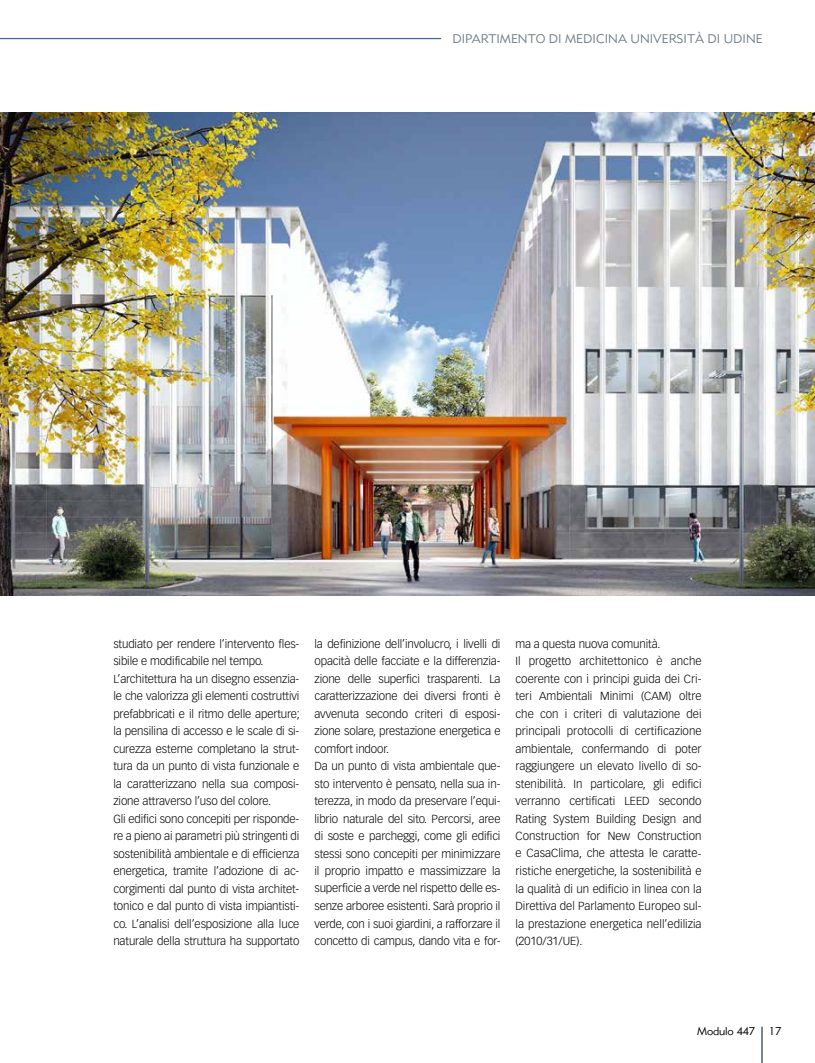
<style>
.page{position:relative;width:815px;height:1063px;background:#fff}
.page>*{position:absolute;margin:0;border:0;box-sizing:border-box;transform-origin:0 0}
.t1{font:12.5px "Metro Lite LT Two";color:#717e86}
.t2{font:300 11.5px/17.5px "Vectora LT Std";letter-spacing:-.01em;color:#000}
.t3{font:11.25px "Metro Lite LT Two";letter-spacing:-.015em;color:#000}
</style>
<div class="page">
<hr style="left:761px;top:1027px;width:2px;height:36px;background:#717e86">
<hr style="left:0;top:38px;width:441px;height:1px;background:#4762ab">
<img style="left:0;top:113px;width:815px;height:483px">
<p class="t1" style="left:452px;top:31px;width:312px">DIPARTIMENTO DI MEDICINA UNIVERSITÀ DI UDINE</p>
<p class="t2" style="left:113px;top:635px;width:188px">studiato per rendere l’intervento fles&shy;sibile e modificabile nel tempo.<br>L’architettura ha un disegno essenzia&shy;le che valorizza gli elementi costruttivi prefabbricati e il ritmo delle aperture; la pensilina di accesso e le scale di si&shy;curezza esterne completano la strut&shy;tura da un punto di vista funzionale e la caratterizzano nella sua composi&shy;zione attraverso l’uso del colore.<br>Gli edifici sono concepiti per risponde&shy;re a pieno ai parametri più stringenti di sostenibilità ambientale e di efficienza energetica, tramite l’adozione di ac&shy;corgimenti dal punto di vista architet&shy;tonico e dal punto di vista impiantisti&shy;co. L’analisi dell’esposizione alla luce naturale della struttura ha supportato</p>
<p class="t2" style="left:314px;top:635px;width:188px">la definizione dell’involucro, i livelli di opacità delle facciate e la differenzia&shy;zione delle superfici trasparenti. La caratterizzazione dei diversi fronti è avvenuta secondo criteri di esposi&shy;zione solare, prestazione energetica e comfort indoor.<br>Da un punto di vista ambientale que&shy;sto intervento è pensato, nella sua in&shy;terezza, in modo da preservare l’equi&shy;librio naturale del sito. Percorsi, aree di soste e parcheggi, come gli edifici stessi sono concepiti per minimizzare il proprio impatto e massimizzare la superficie a verde nel rispetto delle es&shy;senze arboree esistenti. Sarà proprio il verde, con i suoi giardini, a rafforzare il concetto di campus, dando vita e for-</p>
<p class="t2" style="left:516px;top:635px;width:188px">ma a questa nuova comunità.<br>Il progetto architettonico è anche coerente con i principi guida dei Cri&shy;teri Ambientali Minimi (CAM) oltre che con i criteri di valutazione dei principali protocolli di certificazione ambientale, confermando di poter raggiungere un elevato livello di so&shy;stenibilità. In particolare, gli edifici verranno certificati LEED secondo Rating System Building Design and Construction for New Construction e CasaClima, che attesta le caratte&shy;ristiche energetiche, la sostenibilità e la qualità di un edificio in linea con la Direttiva del Parlamento Europeo sul&shy;la prestazione energetica nell’edilizia (2010/31/UE).</p>
<p class="t3" style="left:697px;top:1025px;width:86px">Modulo 447 17</p>
</div>
